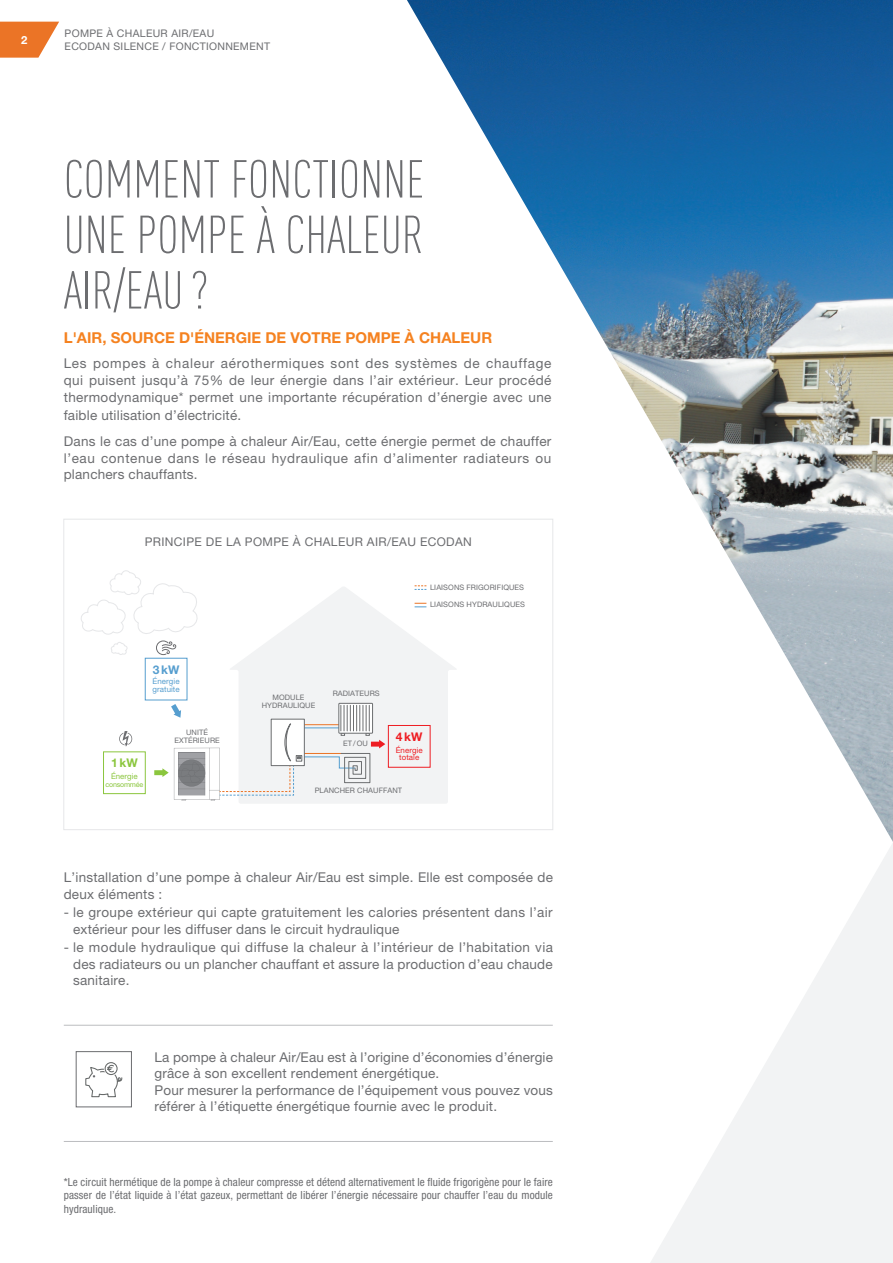
<style>
.page{position:relative;width:893px;height:1263px;background:#fff}
.page>*{position:absolute;margin:0;border:0;box-sizing:border-box;transform-origin:0 0}
.t1{font:300 52.5px/55.5px "DIN Cond";color:#6c6d70;text-align:justify}
.t2{font:700 15px "Helvetica Neue LT Pro";color:#f58220}
.t3{font:13.5px/16.5px "Helvetica Neue LT Pro";letter-spacing:.015em;color:#6c6d70;text-align:justify}
.t4{font:12px "Helvetica Neue LT Pro";letter-spacing:.03em;color:#6c6d70}
.t5{font:700 12px "Helvetica Neue LT Pro";color:#ee1d23}
.t6{font:700 12px "Helvetica Neue LT Pro";color:#569ecf}
.t7{font:700 12px "Helvetica Neue LT Pro";color:#8bc63e}
.t8{font:condensed 11.25px/13.5px "Helvetica Neue LT Pro";letter-spacing:.01em;color:#6c6d70;text-align:justify}
.t9{font:700 11.25px "Helvetica Neue LT Pro";color:#fff}
.t10{font:10.5px/13.5px "Helvetica Neue LT Pro";letter-spacing:.03em;color:#6c6d70}
.t11{font:7.95px/7.9px "Helvetica Neue LT Pro";letter-spacing:.01em;color:#569ecf}
.t12{font:7.95px/7.9px "Helvetica Neue LT Pro";letter-spacing:.01em;color:#ee1d23;text-align:center}
.t13{font:7.95px "Helvetica Neue LT Pro";color:#8bc63e}
.t14{font:7.5px/7.9px "Helvetica Neue LT Pro";letter-spacing:.01em;color:#6c6d70;text-align:center}
.t15{font:7.2px "Helvetica Neue LT Pro";letter-spacing:-.025em;color:#8bc63e}
</style>
<div class="page">
<svg style="left:651px;top:843px;width:242px;height:420px;fill:#f2f3f4"></svg>
<img style="left:407px;top:0;width:486px;height:842px">
<svg style="left:0;top:22px;width:59px;height:36px"></svg>
<hr style="left:64px;top:1141px;width:489px;height:1px;background:#bcbdc0">
<hr style="left:64px;top:1025px;width:489px;height:1px;background:#bcbdc0">
<div style="left:76px;top:1051px;width:56px;height:56px;border:1px solid #6c6d70"></div>
<div style="left:105px;top:1062px;width:13px;height:13px;border:1px solid #666969;border-radius:50%"></div>
<svg style="left:85px;top:1064px;width:38px;height:34px"></svg>
<div style="left:63px;top:519px;width:490px;height:311px;border:1px solid #e6e7e9"></div>
<svg style="left:230px;top:586px;width:227px;height:218px;fill:#f2f3f4"></svg>
<svg style="left:81px;top:570px;width:117px;height:85px"></svg>
<svg style="left:119px;top:731px;width:13px;height:16px"></svg>
<div style="left:339px;top:703px;width:34px;height:30px;background:#828385;border:1px solid #6c6e70"></div>
<svg style="left:154px;top:704px;width:231px;height:97px"></svg>
<div style="left:388px;top:725px;width:42px;height:43px;border:1px solid #ee1d23"></div>
<div style="left:145px;top:658px;width:42px;height:42px;border:1px solid #569ecf"></div>
<div style="left:103px;top:751px;width:43px;height:43px;border:1px solid #8bc63e"></div>
<p class="t9" style="left:21px;top:33px;width:8px">2</p>
<p class="t10" style="left:65px;top:26px;width:207px">POMPE À CHALEUR AIR/EAU<br>ECODAN SILENCE / FONCTIONNEMENT</p>
<h1 class="t1" style="left:64px;top:151px;width:362px">COMMENT FONCTIONNE UNE POMPE À CHALEUR AIR/EAU?</h1>
<p class="t2" style="left:64px;top:328px;width:430px">L'AIR, SOURCE D'ÉNERGIE DE VOTRE POMPE À CHALEUR</p>
<p class="t3" style="left:64px;top:354px;width:489px;line-height:17.2px">Les pompes à chaleur aérothermiques sont des systèmes de chauffage qui puisent jusqu’à 75% de leur énergie dans l’air extérieur. Leur procédé thermodynamique* permet une importante récupération d’énergie avec une faible utilisation d’électricité.</p>
<p class="t3" style="left:64px;top:433px;width:489px">Dans le cas d’une pompe à chaleur Air/Eau, cette énergie permet de chauffer l’eau contenue dans le réseau hydraulique afin d’alimenter radiateurs ou planchers chauffants.</p>
<p class="t4" style="left:145px;top:535px;width:329px">PRINCIPE DE LA POMPE À CHALEUR AIR/EAU ECODAN</p>
<p class="t14" style="left:430px;top:583px;width:96px">LIAISONS FRIGORIFIQUES</p>
<p class="t14" style="left:430px;top:600px;width:96px">LIAISONS HYDRAULIQUES</p>
<p class="t6" style="left:153px;top:663px;width:28px">3kW</p>
<p class="t11" style="left:152px;top:677px;width:29px">Énergie gratuite</p>
<p class="t7" style="left:111px;top:755px;width:28px">1kW</p>
<p class="t13" style="left:111px;top:771px;width:28px">Énergie</p>
<p class="t15" style="left:105px;top:780px;width:39px">consommée</p>
<p class="t14" style="left:174px;top:728px;width:47px">UNITÉ<br>EXTÉRIEURE</p>
<p class="t14" style="left:262px;top:693px;width:55px">MODULE<br>HYDRAULIQUE</p>
<p class="t14" style="left:333px;top:689px;width:49px">RADIATEURS</p>
<p class="t14" style="left:343px;top:739px;width:26px">ET/OU</p>
<p class="t5" style="left:396px;top:729px;width:28px">4kW</p>
<p class="t12" style="left:396px;top:746px;width:29px">Énergie totale</p>
<p class="t14" style="left:315px;top:786px;width:89px">PLANCHER CHAUFFANT</p>
<p class="t3" style="left:64px;top:869px;width:491px">L’installation d’une pompe à chaleur Air/Eau est simple. Elle est composée de deux éléments :</p>
<p class="t3" style="left:73px;top:904px;width:481px;text-indent:-9px">- le groupe extérieur qui capte gratuitement les calories présentent dans l’air extérieur pour les diffuser dans le circuit hydraulique</p>
<p class="t3" style="left:73px;top:939px;width:481px;text-indent:-9px">- le module hydraulique qui diffuse la chaleur à l’intérieur de l’habitation via des radiateurs ou un plancher chauffant et assure la production d’eau chaude sanitaire.</p>
<p class="t3" style="left:154px;top:1048px;width:400px;text-align:left">La pompe à chaleur Air/Eau est à l’origine d’économies d’énergie grâce à son excellent rendement énergétique.<br>Pour mesurer la performance de l’équipement vous pouvez vous référer à l’étiquette énergétique fournie avec le produit.</p>
<p class="t8" style="left:64px;top:1175px;width:491px">*Le circuit hermétique de la pompe à chaleur compresse et détend alternativement le fluide frigorigène pour le faire passer de l’état liquide à l’état gazeux, permettant de libérer l’énergie nécessaire pour chauffer l’eau du module hydraulique.</p>
</div>
